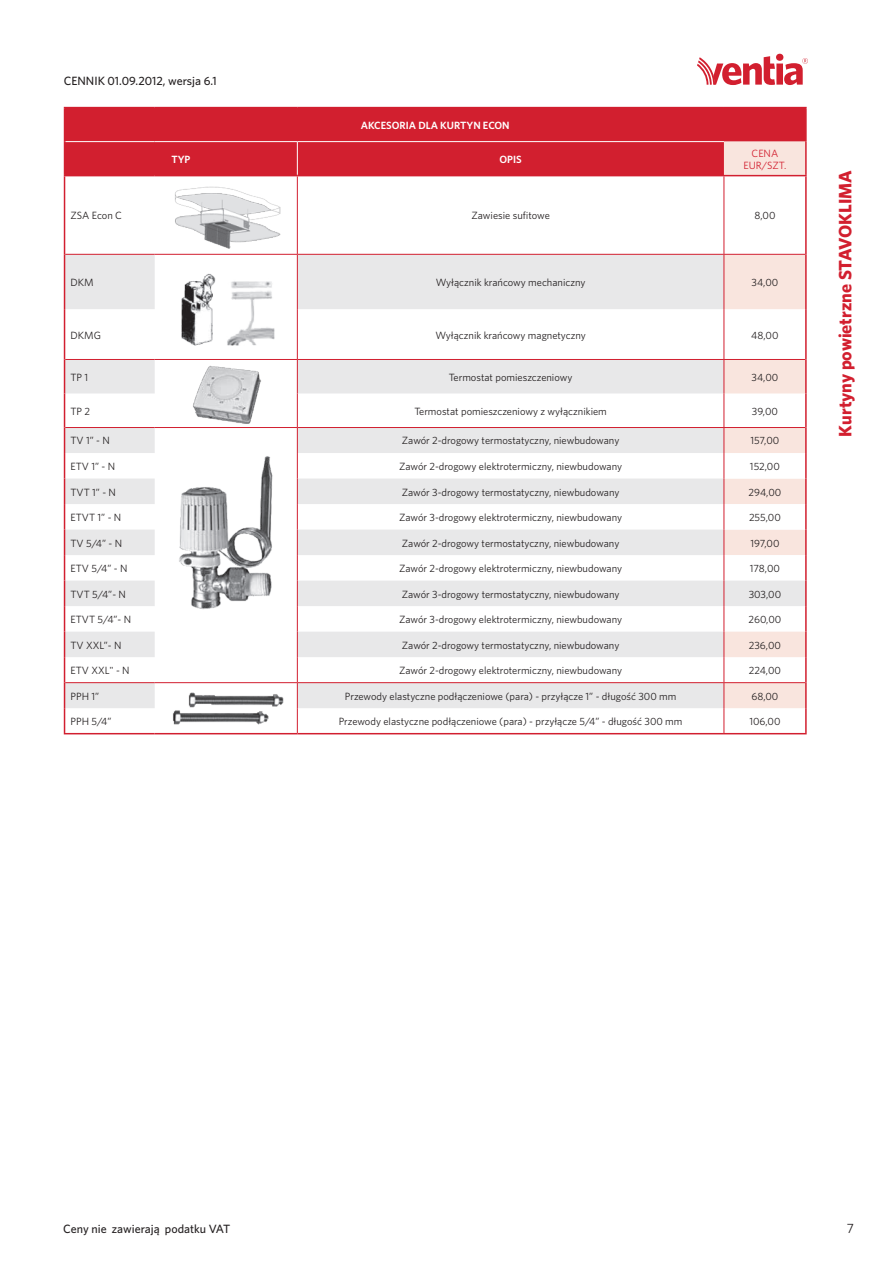
<style>
.page{position:relative;width:893px;height:1263px;background:#fff}
.page>*{position:absolute;margin:0;border:0;box-sizing:border-box;transform-origin:0 0}
.t1{font:700 18px "Whitney";color:#d21f2f}
.t2{font:13.5px "Whitney";color:#231f20}
.t3{font:500 12px "Whitney";color:#231f20}
.t4{font:10.5px "Whitney";color:#231f20}
.t5{font:600 10.5px "Whitney";color:#fff}
.t6{font:10.5px "Whitney";color:#d21f2f}
</style>
<div class="page">
<svg style="left:697px;top:54px;width:111px;height:31px"></svg>
<div style="left:65px;top:108px;width:740px;height:67px;background:#d21f2f"></div>
<div style="left:724px;top:142px;width:81px;height:33px;background:#f9e5de"></div>
<svg style="left:65px;top:176px;width:740px;height:557px"></svg>
<svg style="left:65px;top:255px;width:740px;height:453px"></svg>
<hr style="left:297px;top:142px;width:1px;height:33px;background:#fff">
<hr style="left:65px;top:141px;width:90px;height:1px;background:#fff">
<hr style="left:155px;top:141px;width:142px;height:1px;background:#fff">
<hr style="left:297px;top:141px;width:427px;height:1px;background:#fff">
<hr style="left:64px;top:108px;width:1px;height:34px;background:#d21f2f">
<hr style="left:64px;top:107px;width:91px;height:1px;background:#d21f2f">
<hr style="left:155px;top:107px;width:142px;height:1px;background:#d21f2f">
<hr style="left:297px;top:107px;width:427px;height:1px;background:#d21f2f">
<hr style="left:724px;top:107px;width:83px;height:1px;background:#d21f2f">
<hr style="left:805px;top:108px;width:2px;height:34px;background:#d21f2f">
<hr style="left:64px;top:142px;width:1px;height:33px;background:#d21f2f">
<hr style="left:805px;top:142px;width:2px;height:33px;background:#d21f2f">
<hr style="left:64px;top:176px;width:1px;height:78px;background:#d21f2f">
<hr style="left:64px;top:175px;width:91px;height:1px;background:#d21f2f">
<hr style="left:155px;top:175px;width:142px;height:1px;background:#d21f2f">
<hr style="left:297px;top:176px;width:1px;height:78px;background:#d21f2f">
<hr style="left:297px;top:175px;width:427px;height:1px;background:#d21f2f">
<hr style="left:724px;top:176px;width:1px;height:78px;background:#d21f2f">
<hr style="left:724px;top:175px;width:83px;height:1px;background:#d21f2f">
<hr style="left:805px;top:176px;width:2px;height:78px;background:#d21f2f">
<hr style="left:64px;top:254px;width:1px;height:55px;background:#d21f2f">
<hr style="left:297px;top:255px;width:1px;height:54px;background:#d21f2f">
<hr style="left:724px;top:255px;width:1px;height:54px;background:#d21f2f">
<hr style="left:805px;top:254px;width:2px;height:55px;background:#d21f2f">
<hr style="left:64px;top:309px;width:1px;height:50px;background:#d21f2f">
<hr style="left:297px;top:309px;width:1px;height:50px;background:#d21f2f">
<hr style="left:724px;top:309px;width:1px;height:50px;background:#d21f2f">
<hr style="left:805px;top:309px;width:2px;height:50px;background:#d21f2f">
<hr style="left:64px;top:359px;width:1px;height:34px;background:#d21f2f">
<hr style="left:297px;top:360px;width:1px;height:33px;background:#d21f2f">
<hr style="left:724px;top:360px;width:1px;height:33px;background:#d21f2f">
<hr style="left:805px;top:359px;width:2px;height:34px;background:#d21f2f">
<hr style="left:64px;top:393px;width:1px;height:34px;background:#d21f2f">
<hr style="left:297px;top:393px;width:1px;height:34px;background:#d21f2f">
<hr style="left:724px;top:393px;width:1px;height:34px;background:#d21f2f">
<hr style="left:805px;top:393px;width:2px;height:34px;background:#d21f2f">
<hr style="left:805px;top:427px;width:2px;height:26px;background:#d21f2f">
<hr style="left:805px;top:453px;width:2px;height:25px;background:#d21f2f">
<hr style="left:805px;top:478px;width:2px;height:26px;background:#d21f2f">
<hr style="left:805px;top:504px;width:2px;height:26px;background:#d21f2f">
<hr style="left:805px;top:530px;width:2px;height:25px;background:#d21f2f">
<hr style="left:805px;top:555px;width:2px;height:26px;background:#d21f2f">
<hr style="left:805px;top:581px;width:2px;height:25px;background:#d21f2f">
<hr style="left:805px;top:606px;width:2px;height:26px;background:#d21f2f">
<hr style="left:805px;top:632px;width:2px;height:25px;background:#d21f2f">
<hr style="left:805px;top:657px;width:2px;height:26px;background:#d21f2f">
<hr style="left:805px;top:683px;width:2px;height:25px;background:#d21f2f">
<svg style="left:64px;top:427px;width:1px;height:306px"></svg>
<hr style="left:64px;top:733px;width:91px;height:1px;background:#d21f2f">
<hr style="left:155px;top:733px;width:142px;height:1px;background:#d21f2f">
<svg style="left:297px;top:428px;width:1px;height:305px"></svg>
<hr style="left:297px;top:733px;width:427px;height:1px;background:#d21f2f">
<svg style="left:724px;top:428px;width:1px;height:305px"></svg>
<hr style="left:805px;top:708px;width:2px;height:25px;background:#d21f2f">
<hr style="left:724px;top:733px;width:83px;height:1px;background:#d21f2f">
<hr style="left:65px;top:254px;width:90px;height:1px;background:#d21f2f">
<hr style="left:155px;top:254px;width:142px;height:1px;background:#d21f2f">
<hr style="left:297px;top:254px;width:427px;height:1px;background:#d21f2f">
<hr style="left:724px;top:254px;width:81px;height:1px;background:#d21f2f">
<hr style="left:65px;top:359px;width:90px;height:1px;background:#d21f2f">
<hr style="left:297px;top:359px;width:427px;height:1px;background:#d21f2f">
<hr style="left:724px;top:359px;width:81px;height:1px;background:#d21f2f">
<hr style="left:65px;top:427px;width:90px;height:1px;background:#d21f2f">
<hr style="left:155px;top:427px;width:142px;height:1px;background:#d21f2f">
<hr style="left:297px;top:427px;width:427px;height:1px;background:#d21f2f">
<hr style="left:724px;top:427px;width:81px;height:1px;background:#d21f2f">
<hr style="left:155px;top:359px;width:142px;height:1px;background:#d21f2f">
<hr style="left:65px;top:682px;width:90px;height:1px;background:#d21f2f">
<hr style="left:155px;top:682px;width:142px;height:1px;background:#d21f2f">
<hr style="left:297px;top:682px;width:427px;height:1px;background:#d21f2f">
<hr style="left:724px;top:682px;width:81px;height:1px;background:#d21f2f">
<img style="left:173px;top:185px;width:107px;height:64px">
<img style="left:192px;top:364px;width:70px;height:60px">
<img style="left:175px;top:265px;width:103px;height:87px">
<img style="left:177px;top:455px;width:97px;height:155px">
<img style="left:165px;top:691px;width:126px;height:39px">
<p class="t3" style="left:64px;top:73px;width:155px">CENNIK 01.09.2012, wersja 6.1</p>
<p class="t5" style="left:361px;top:118px;width:150px">AKCESORIA DLA KURTYN ECON</p>
<p class="t5" style="left:171px;top:152px;width:21px">TYP</p>
<p class="t5" style="left:500px;top:152px;width:24px">OPIS</p>
<p class="t6" style="left:751px;top:146px;width:28px">CENA</p>
<p class="t6" style="left:743px;top:158px;width:44px">EUR/SZT.</p>
<p class="t4" style="left:71px;top:209px;width:53px">ZSA Econ C</p>
<p class="t4" style="left:471px;top:209px;width:80px">Zawiesie sufitowe</p>
<p class="t4" style="left:754px;top:209px;width:23px">8,00</p>
<p class="t4" style="left:71px;top:275px;width:25px">DKM</p>
<p class="t4" style="left:436px;top:275px;width:151px">Wyłącznik krańcowy mechaniczny</p>
<p class="t4" style="left:751px;top:275px;width:28px">34,00</p>
<p class="t4" style="left:71px;top:328px;width:32px">DKMG</p>
<p class="t4" style="left:435px;top:328px;width:152px">Wyłącznik krańcowy magnetyczny</p>
<p class="t4" style="left:751px;top:328px;width:29px">48,00</p>
<p class="t4" style="left:71px;top:370px;width:19px">TP 1</p>
<p class="t4" style="left:449px;top:370px;width:125px">Termostat pomieszczeniowy</p>
<p class="t4" style="left:751px;top:370px;width:28px">34,00</p>
<p class="t4" style="left:71px;top:404px;width:21px">TP 2</p>
<p class="t4" style="left:414px;top:404px;width:194px">Termostat pomieszczeniowy z wyłącznikiem</p>
<p class="t4" style="left:752px;top:404px;width:28px">39,00</p>
<p class="t4" style="left:71px;top:434px;width:41px">TV 1” - N</p>
<p class="t4" style="left:402px;top:434px;width:219px">Zawór 2-drogowy termostatyczny, niewbudowany</p>
<p class="t4" style="left:750px;top:434px;width:30px">157,00</p>
<p class="t4" style="left:71px;top:459px;width:46px">ETV 1” - N</p>
<p class="t4" style="left:399px;top:459px;width:224px">Zawór 2-drogowy elektrotermiczny, niewbudowany</p>
<p class="t4" style="left:750px;top:459px;width:31px">152,00</p>
<p class="t4" style="left:71px;top:485px;width:47px">TVT 1” - N</p>
<p class="t4" style="left:402px;top:485px;width:219px">Zawór 3-drogowy termostatyczny, niewbudowany</p>
<p class="t4" style="left:749px;top:485px;width:34px">294,00</p>
<p class="t4" style="left:71px;top:510px;width:52px">ETVT 1” - N</p>
<p class="t4" style="left:399px;top:510px;width:225px">Zawór 3-drogowy elektrotermiczny, niewbudowany</p>
<p class="t4" style="left:749px;top:510px;width:33px">255,00</p>
<p class="t4" style="left:71px;top:536px;width:53px">TV 5/4” - N</p>
<p class="t4" style="left:402px;top:536px;width:219px">Zawór 2-drogowy termostatyczny, niewbudowany</p>
<p class="t4" style="left:750px;top:536px;width:31px">197,00</p>
<p class="t4" style="left:71px;top:561px;width:58px">ETV 5/4” - N</p>
<p class="t4" style="left:399px;top:561px;width:224px">Zawór 2-drogowy elektrotermiczny, niewbudowany</p>
<p class="t4" style="left:750px;top:561px;width:32px">178,00</p>
<p class="t4" style="left:71px;top:587px;width:57px">TVT 5/4”- N</p>
<p class="t4" style="left:402px;top:587px;width:219px">Zawór 3-drogowy termostatyczny, niewbudowany</p>
<p class="t4" style="left:749px;top:587px;width:34px">303,00</p>
<p class="t4" style="left:71px;top:612px;width:62px">ETVT 5/4”- N</p>
<p class="t4" style="left:399px;top:612px;width:225px">Zawór 3-drogowy elektrotermiczny, niewbudowany</p>
<p class="t4" style="left:748px;top:612px;width:34px">260,00</p>
<p class="t4" style="left:71px;top:638px;width:53px">TV XXL”- N</p>
<p class="t4" style="left:402px;top:638px;width:219px">Zawór 2-drogowy termostatyczny, niewbudowany</p>
<p class="t4" style="left:749px;top:638px;width:34px">236,00</p>
<p class="t4" style="left:71px;top:663px;width:61px">ETV XXL" - N</p>
<p class="t4" style="left:399px;top:663px;width:224px">Zawór 2-drogowy elektrotermiczny, niewbudowany</p>
<p class="t4" style="left:749px;top:663px;width:34px">224,00</p>
<p class="t4" style="left:71px;top:689px;width:30px">PPH 1”</p>
<p class="t4" style="left:345px;top:689px;width:333px">Przewody elastyczne podłączeniowe (para) - przyłącze 1” - długość 300 mm</p>
<p class="t4" style="left:751px;top:689px;width:29px">68,00</p>
<p class="t4" style="left:71px;top:714px;width:43px">PPH 5/4”</p>
<p class="t4" style="left:339px;top:714px;width:345px">Przewody elastyczne podłączeniowe (para) - przyłącze 5/4” - długość 300 mm</p>
<p class="t4" style="left:749px;top:714px;width:33px">106,00</p>
<h1 class="t1" style="left:833px;top:436px;width:268px;rotate:-90deg">Kurtyny powietrzne STAVOKLIMA</h1>
<p class="t3" style="left:63px;top:1221px;width:169px">Ceny nie zawierają podatku VAT</p>
<p class="t2" style="left:847px;top:1219px;width:9px">7</p>
</div>
